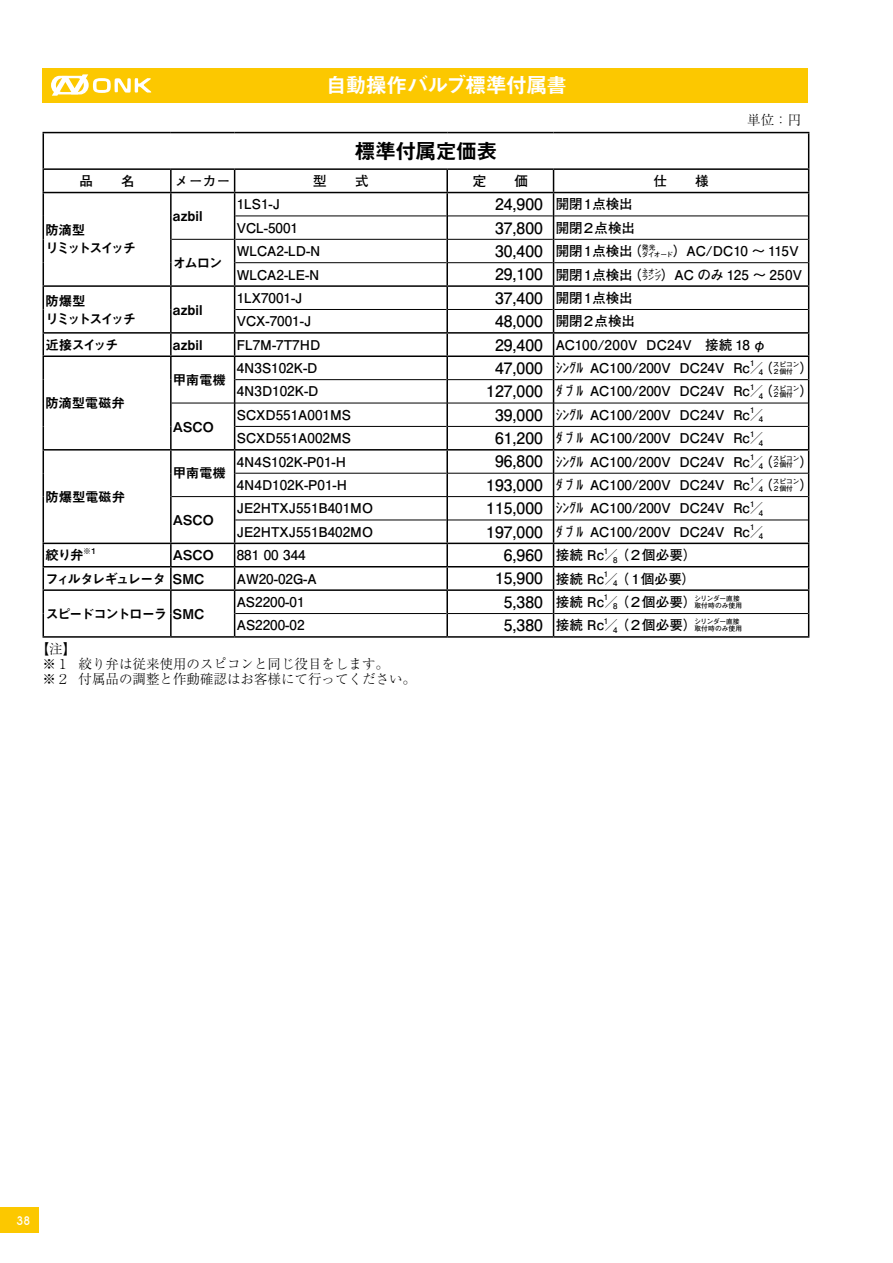
<style>
.page{position:relative;width:893px;height:1263px;background:#fff}
.page>*{position:absolute;margin:0;border:0;box-sizing:border-box;transform-origin:0 0}
.t1{font:21px "Midashi Go Pro MB31";letter-spacing:-.025em;color:#fff}
.t2{font:21px "Midashi Go Pro MB31";letter-spacing:-.025em;color:#000}
.t3{font:700 15.75px "Futo Go B101 Pro";color:#000}
.t4{font:700 13.5px "Futo Go B101 Pro";color:#000}
.t5{font:13.5px/18px "Midashi Go Pro MB31";letter-spacing:-.005em;color:#000}
.t6{font:300 13.5px/15px "Ryumin Pro";color:#000}
.t7{font:700 12px "Decker";color:#fff}
.t8{font:700 7.8px "Futo Go B101 Pro";color:#000}
.t9{font:7.8px "Midashi Go Pro MB31";color:#000}
.t10{font:700 6.75px/6.8px "Futo Go B101 Pro";color:#000}
.t11{font:700 6.75px "Futo Go B101 Pro";letter-spacing:.02em;color:#000}
.s1{font-size:13.5px}
.s2{font-size:15.75px}
.s3{font-size:6.75px}
.s4{font-size:7.8px}
</style>
<div class="page">
<div style="left:43px;top:68px;width:765px;height:34px;background:#fcc800"></div>
<div style="left:0;top:1208px;width:38px;height:25px;background:#fcc800"></div>
<hr style="left:43px;top:132px;width:128px;height:1px;background:#000">
<hr style="left:43px;top:133px;width:1px;height:35px;background:#000">
<hr style="left:171px;top:132px;width:64px;height:1px;background:#000">
<hr style="left:235px;top:132px;width:212px;height:1px;background:#000">
<hr style="left:447px;top:132px;width:107px;height:1px;background:#000">
<hr style="left:554px;top:132px;width:255px;height:1px;background:#000">
<hr style="left:808px;top:133px;width:1px;height:35px;background:#000">
<hr style="left:43px;top:168px;width:128px;height:2px;background:#000">
<hr style="left:171px;top:168px;width:64px;height:2px;background:#000">
<hr style="left:235px;top:168px;width:212px;height:2px;background:#000">
<hr style="left:447px;top:168px;width:107px;height:2px;background:#000">
<hr style="left:554px;top:168px;width:255px;height:2px;background:#000">
<hr style="left:43px;top:636px;width:128px;height:2px;background:#000">
<hr style="left:171px;top:636px;width:64px;height:2px;background:#000">
<hr style="left:235px;top:636px;width:212px;height:2px;background:#000">
<hr style="left:447px;top:636px;width:107px;height:2px;background:#000">
<hr style="left:554px;top:636px;width:255px;height:2px;background:#000">
<svg style="left:43px;top:169px;width:766px;height:467px"></svg>
<hr style="left:172px;top:403px;width:63px;height:1px;background:#000">
<hr style="left:235px;top:403px;width:212px;height:1px;background:#000">
<hr style="left:554px;top:403px;width:254px;height:1px;background:#000">
<hr style="left:172px;top:496px;width:63px;height:1px;background:#000">
<hr style="left:235px;top:496px;width:212px;height:1px;background:#000">
<hr style="left:447px;top:496px;width:107px;height:1px;background:#000">
<hr style="left:554px;top:496px;width:254px;height:1px;background:#000">
<svg style="left:51px;top:74px;width:101px;height:22px"></svg>
<h1 class="t1" style="left:326px;top:68px;width:243px">自動操作バルブ標準付属書</h1>
<h1 class="t2" style="left:354px;top:134px;width:144px">標準付属定価表</h1>
<p class="t6" style="left:747px;top:111px;width:62px">単位：円　</p>
<p class="t4" style="left:79px;top:170px;width:15px">品</p>
<p class="t4" style="left:121px;top:170px;width:15px">名</p>
<p class="t4" style="left:175px;top:170px;width:57px">メーカー</p>
<p class="t4" style="left:313px;top:170px;width:15px">型</p>
<p class="t4" style="left:355px;top:170px;width:15px">式</p>
<p class="t4" style="left:473px;top:170px;width:15px">定</p>
<p class="t4" style="left:514px;top:170px;width:15px">価</p>
<p class="t4" style="left:653px;top:170px;width:15px">仕</p>
<p class="t4" style="left:695px;top:170px;width:15px">様</p>
<p class="t5" style="left:45px;top:220px;width:93px">防滴型<br>リミットスイッチ</p>
<p class="t4" style="left:237px;top:193px;width:45px">1LS1-J</p>
<p class="t3" style="left:495px;top:192px;width:139px">24,900 <span class="s1">開閉１点検出</span></p>
<p class="t4" style="left:237px;top:217px;width:63px">VCL-5001</p>
<p class="t3" style="left:495px;top:215px;width:141px">37,800 <span class="s1">開閉２点検出</span></p>
<p class="t5" style="left:173px;top:205px;width:31px">azbil</p>
<p class="t4" style="left:237px;top:240px;width:85px">WLCA2-LD-N</p>
<p class="t4" style="left:495px;top:240px;width:176px"><span class="s2">30,400</span> 開閉１点検出（<sup>発光　　</sup></p>
<p class="t4" style="left:642px;top:240px;width:158px"><span class="s3">ダイオード</span>）AC/DC10 ～ 115V</p>
<p class="t5" style="left:173px;top:252px;width:51px">オムロン</p>
<p class="t4" style="left:237px;top:264px;width:84px">WLCA2-LE-N</p>
<p class="t4" style="left:495px;top:264px;width:168px"><span class="s2">29,100</span> 開閉１点検出（<sup>ネオン</sup></p>
<p class="t4" style="left:642px;top:264px;width:162px"><span class="s3">ランプ</span>）AC のみ 125 ～ 250V</p>
<p class="t5" style="left:45px;top:290px;width:93px">防爆型<br>リミットスイッチ</p>
<p class="t5" style="left:173px;top:299px;width:31px">azbil</p>
<p class="t4" style="left:237px;top:287px;width:67px">1LX7001-J</p>
<p class="t3" style="left:495px;top:285px;width:139px">37,400 <span class="s1">開閉１点検出</span></p>
<p class="t4" style="left:237px;top:310px;width:76px">VCX-7001-J</p>
<p class="t3" style="left:495px;top:309px;width:141px">48,000 <span class="s1">開閉２点検出</span></p>
<p class="t5" style="left:45px;top:334px;width:75px">近接スイッチ</p>
<p class="t5" style="left:173px;top:334px;width:31px">azbil</p>
<p class="t4" style="left:237px;top:334px;width:85px">FL7M-7T7HD</p>
<p class="t4" style="left:495px;top:334px;width:273px"><span class="s2">29,400</span> AC100/200V DC24V　接続 18 φ</p>
<p class="t5" style="left:45px;top:392px;width:81px">防滴型電磁弁</p>
<p class="t5" style="left:45px;top:486px;width:81px">防爆型電磁弁</p>
<p class="t5" style="left:173px;top:369px;width:54px">甲南電機</p>
<p class="t5" style="left:173px;top:416px;width:42px">ASCO</p>
<p class="t5" style="left:173px;top:463px;width:54px">甲南電機</p>
<p class="t5" style="left:173px;top:509px;width:42px">ASCO</p>
<p class="t8" style="left:750px;top:357px;width:6px">1</p>
<p class="t10" style="left:773px;top:360px;width:42px;text-indent:-14px"><span class="s4">4</span><span class="s1">（</span>スピコン<br>２個付 <span class="s1">）</span></p>
<p class="t4" style="left:237px;top:357px;width:82px">4N3S102K-D</p>
<p class="t4" style="left:495px;top:357px;width:270px"><span class="s2">47,000</span> シングル AC100/200V DC24V Rc／</p>
<p class="t8" style="left:750px;top:381px;width:6px">1</p>
<p class="t10" style="left:773px;top:384px;width:42px;text-indent:-14px"><span class="s4">4</span><span class="s1">（</span>スピコン<br>２個付 <span class="s1">）</span></p>
<p class="t4" style="left:237px;top:381px;width:83px">4N3D102K-D</p>
<p class="t4" style="left:486px;top:381px;width:279px"><span class="s2">127,000</span> ダブル AC100/200V DC24V Rc／</p>
<p class="t8" style="left:750px;top:404px;width:6px">1</p>
<p class="t4" style="left:237px;top:404px;width:116px">SCXD551A001MS</p>
<p class="t4" style="left:495px;top:404px;width:270px"><span class="s2">39,000</span> シングル AC100/200V DC24V Rc／</p>
<p class="t8" style="left:759px;top:413px;width:6px">4</p>
<p class="t8" style="left:750px;top:427px;width:6px">1</p>
<p class="t4" style="left:237px;top:427px;width:116px">SCXD551A002MS</p>
<p class="t4" style="left:495px;top:427px;width:270px"><span class="s2">61,200</span> ダブル AC100/200V DC24V Rc／</p>
<p class="t8" style="left:759px;top:436px;width:6px">4</p>
<p class="t8" style="left:750px;top:451px;width:6px">1</p>
<p class="t10" style="left:773px;top:454px;width:42px;text-indent:-14px"><span class="s4">4</span><span class="s1">（</span>スピコン<br>２個付 <span class="s1">）</span></p>
<p class="t4" style="left:237px;top:451px;width:111px">4N4S102K-P01-H</p>
<p class="t4" style="left:495px;top:451px;width:270px"><span class="s2">96,800</span> シングル AC100/200V DC24V Rc／</p>
<p class="t8" style="left:750px;top:474px;width:6px">1</p>
<p class="t10" style="left:773px;top:477px;width:42px;text-indent:-14px"><span class="s4">4</span><span class="s1">（</span>スピコン<br>２個付 <span class="s1">）</span></p>
<p class="t4" style="left:237px;top:474px;width:112px">4N4D102K-P01-H</p>
<p class="t4" style="left:486px;top:474px;width:279px"><span class="s2">193,000</span> ダブル AC100/200V DC24V Rc／</p>
<p class="t8" style="left:750px;top:498px;width:6px">1</p>
<p class="t4" style="left:237px;top:497px;width:138px">JE2HTXJ551B401MO</p>
<p class="t4" style="left:486px;top:497px;width:279px"><span class="s2">115,000</span> シングル AC100/200V DC24V Rc／</p>
<p class="t8" style="left:759px;top:507px;width:6px">4</p>
<p class="t8" style="left:750px;top:521px;width:6px">1</p>
<p class="t4" style="left:237px;top:521px;width:138px">JE2HTXJ551B402MO</p>
<p class="t4" style="left:486px;top:521px;width:279px"><span class="s2">197,000</span> ダブル AC100/200V DC24V Rc／</p>
<p class="t8" style="left:759px;top:530px;width:6px">4</p>
<p class="t5" style="left:45px;top:544px;width:40px">絞り弁</p>
<p class="t9" style="left:83px;top:544px;width:16px">※１</p>
<p class="t5" style="left:173px;top:544px;width:42px">ASCO</p>
<p class="t4" style="left:237px;top:544px;width:71px">881 00 344</p>
<p class="t3" style="left:504px;top:542px;width:102px">6,960 <span class="s1">接続 Rc</span></p>
<p class="t8" style="left:604px;top:544px;width:6px">1</p>
<p class="t4" style="left:604px;top:544px;width:94px">／<sub>8</sub>（２個必要）</p>
<p class="t5" style="left:45px;top:568px;width:161px">フィルタレギュレータ SMC</p>
<p class="t4" style="left:237px;top:568px;width:82px">AW20-02G-A</p>
<p class="t3" style="left:495px;top:566px;width:111px">15,900 <span class="s1">接続 Rc</span></p>
<p class="t8" style="left:604px;top:568px;width:6px">1</p>
<p class="t4" style="left:604px;top:568px;width:93px">／<sub>4</sub>（１個必要）</p>
<p class="t5" style="left:45px;top:603px;width:161px">スピードコントローラ SMC</p>
<p class="t4" style="left:237px;top:591px;width:69px">AS2200-01</p>
<p class="t3" style="left:504px;top:589px;width:102px">5,380 <span class="s1">接続 Rc</span></p>
<p class="t8" style="left:604px;top:591px;width:6px">1</p>
<p class="t4" style="left:604px;top:591px;width:137px">／<sub>8</sub>（２個必要）<sup>シリンダー直接</sup></p>
<p class="t11" style="left:694px;top:600px;width:49px">取付時のみ使用</p>
<p class="t4" style="left:237px;top:614px;width:69px">AS2200-02</p>
<p class="t3" style="left:504px;top:613px;width:102px">5,380 <span class="s1">接続 Rc</span></p>
<p class="t8" style="left:604px;top:614px;width:6px">1</p>
<p class="t4" style="left:604px;top:614px;width:137px">／<sub>4</sub>（２個必要）<sup>シリンダー直接</sup></p>
<p class="t11" style="left:694px;top:623px;width:49px">取付時のみ使用</p>
<p class="t6" style="left:43px;top:640px;width:375px;text-indent:-7px">【注】<br>※１ 絞り弁は従来使用のスピコンと同じ役目をします。<br>※２ 付属品の調整と作動確認はお客様にて行ってください。</p>
<p class="t7" style="left:17px;top:1213px;width:15px">38</p>
</div>
